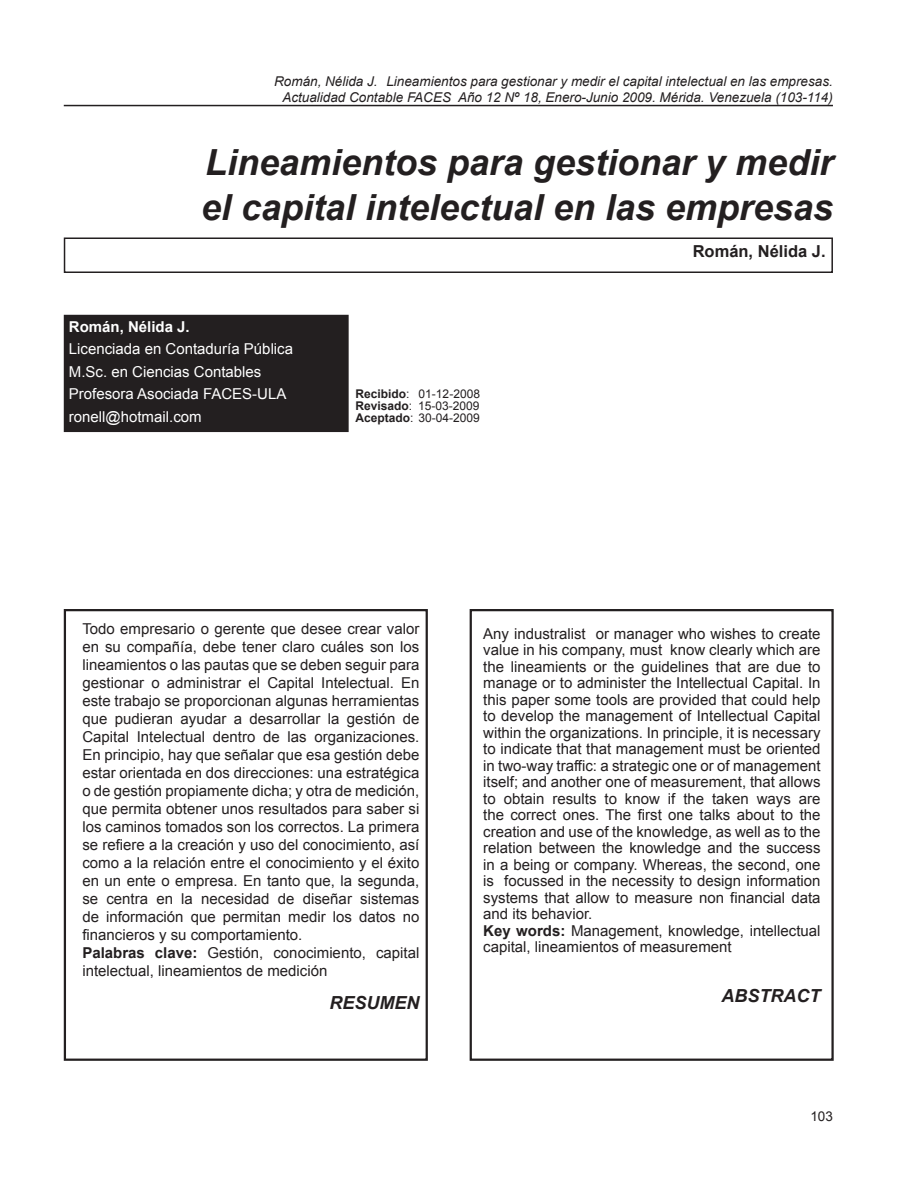
<style>
.page{position:relative;width:918px;height:1188px;background:#fff}
.page>*{position:absolute;margin:0;border:0;box-sizing:border-box;transform-origin:0 0}
.t1{font:italic 700 36px/45px "Arial";color:#231f20}
.t2{font:italic 700 18px "Arial";color:#231f20}
.t3{font:700 16.5px "Arial";color:#231f20}
.t4{font:15px/18px "Arial";color:#231f20}
.t5{font:15px/22.5px "Arial";color:#fff}
.t6{font:700 15px "Arial";color:#fff}
.t7{font:italic 13.5px/16.2px "Arial";color:#231f20;text-align:right}
.t8{font:13.5px "Arial";color:#231f20}
.t9{font:12px/12px "Arial";color:#231f20;text-align:justify}
.s1{font-weight:700}
</style>
<div class="page">
<hr style="left:64px;top:105px;width:769px;height:1px;background:#231f20">
<div style="left:64px;top:238px;width:769px;height:35px;border:2px solid #231f20"></div>
<div style="left:65px;top:316px;width:283px;height:115px;background:#231f20"></div>
<div style="left:64px;top:315px;width:285px;height:117px;border:2px solid #231f20"></div>
<div style="left:64px;top:609px;width:364px;height:452px;border:2px solid #231f20"></div>
<div style="left:470px;top:609px;width:364px;height:452px;border:2px solid #231f20"></div>
<p class="t7" style="left:274px;top:73px;width:560px">Román, Nélida J. Lineamientos para gestionar y medir el capital intelectual en las empresas.<br>Actualidad Contable FACES Año 12 Nº 18, Enero-Junio 2009. Mérida. Venezuela (103-114)</p>
<h1 class="t1" style="left:201px;top:141px;width:634px">Lineamientos para gestionar y medir el capital intelectual en las empresas</h1>
<p class="t3" style="left:693px;top:241px;width:134px">Román, Nélida J.</p>
<p class="t6" style="left:69px;top:316px;width:122px">Román, Nélida J.</p>
<p class="t5" style="left:69px;top:338px;width:226px">Licenciada en Contaduría Pública<br>M.Sc. en Ciencias Contables<br>Profesora Asociada FACES-ULA ronell@hotmail.com</p>
<p class="t9" style="left:355px;top:387px;width:126px"><span class="s1">Recibido</span>: 01-12-2008<br><span class="s1">Revisado</span>: 15-03-2009<br><span class="s1">Aceptado</span>: 30-04-2009</p>
<p class="t4" style="left:82px;top:620px;width:339px">Todo empresario o gerente que desee crear valor en su compañía, debe tener claro cuáles son los lineamientos o las pautas que se deben seguir para gestionar o administrar el Capital Intelectual. En este trabajo se proporcionan algunas herramientas que pudieran ayudar a desarrollar la gestión de Capital Intelectual dentro de las organizaciones.<br>En principio, hay que señalar que esa gestión debe estar orientada en dos direcciones: una estratégica o de gestión propiamente dicha; y otra de medición, que permita obtener unos resultados para saber si los caminos tomados son los correctos. La primera se refiere a la creación y uso del conocimiento, así como a la relación entre el conocimiento y el éxito en un ente o empresa. En tanto que, la segunda, se centra en la necesidad de diseñar sistemas de información que permitan medir los datos no financieros y su comportamiento.<br><span class="s1">Palabras clave:</span> Gestión, conocimiento, capital intelectual, lineamientos de medición</p>
<p class="t2" style="left:329px;top:991px;width:91px">Resumen</p>
<p class="t4" style="left:483px;top:625px;width:339px;line-height:16.5px">Any industralist or manager who wishes to create value in his company, must know clearly which are the lineamients or the guidelines that are due to manage or to administer the Intellectual Capital. In this paper some tools are provided that could help to develop the management of Intellectual Capital within the organizations. In principle, it is necessary to indicate that that management must be oriented in two-way traffic: a strategic one or of management itself; and another one of measurement, that allows to obtain results to know if the taken ways are the correct ones. The first one talks about to the creation and use of the knowledge, as well as to the relation between the knowledge and the success in a being or company. Whereas, the second, one is focussed in the necessity to design information systems that allow to measure non financial data and its behavior.<br><span class="s1">Key words:</span> Management, knowledge, intellectual capital, lineamientos of measurement</p>
<p class="t2" style="left:722px;top:984px;width:100px">Abstra ct</p>
<p class="t8" style="left:810px;top:1108px;width:24px">103</p>
</div>
